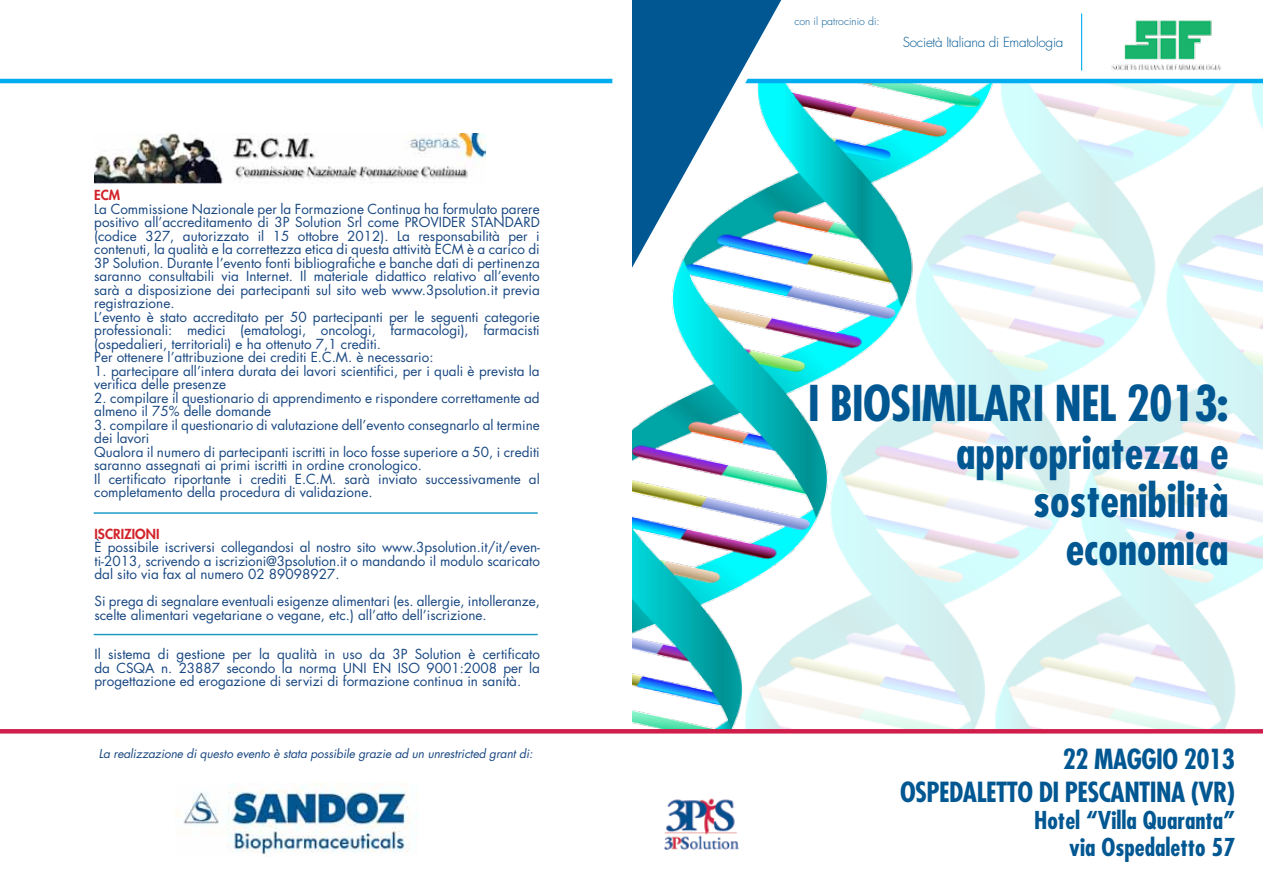
<style>
.page{position:relative;width:1263px;height:893px;background:#fff}
.page>*{position:absolute;margin:0;border:0;box-sizing:border-box;transform-origin:0 0}
.t1{font:700 condensed 48px "Futura LT";letter-spacing:-.02em;color:#005792}
.t2{font:700 condensed 45px/48px "Futura LT";color:#005792;text-align:right}
.t3{font:700 condensed 27px/33px "Futura LT";letter-spacing:-.02em;color:#005792;text-align:right}
.t4{font:700 condensed 24px/27px "Futura LT";color:#005792;text-align:right}
.t5{font:13.5px/13.5px "Futura LT";color:#184781}
.t6{font:300 13.5px "Futura LT";letter-spacing:-.02em;color:#005792}
.t7{font:800 13.5px "Futura LT";color:#d2232a}
.t8{font:italic 12px "Futura LT";letter-spacing:-.01em;color:#184781}
.t9{font:300 10.5px "Futura LT";color:#005792}
</style>
<div class="page">
<img style="left:632px;top:290px;width:97px;height:439px">
<img style="left:1242px;top:83px;width:21px;height:499px">
<img style="left:729px;top:83px;width:513px;height:646px">
<img style="left:176px;top:784px;width:242px;height:71px">
<img style="left:1105px;top:20px;width:121px;height:59px">
<hr style="left:539px;top:79px;width:724px;height:4px;background:#00aeef">
<svg style="left:631px;top:0;width:178px;height:290px"></svg>
<img style="left:94px;top:133px;width:392px;height:50px">
<hr style="left:94px;top:512px;width:444px;height:2px;background:#1e9bc3">
<hr style="left:94px;top:634px;width:444px;height:1px;background:#1e9bc3">
<div style="left:0;top:729px;width:1263px;height:5px;background:#d01d4a"></div>
<hr style="left:0;top:79px;width:612px;height:4px;background:#00aeef">
<img style="left:664px;top:798px;width:75px;height:52px">
<hr style="left:1081px;top:14px;width:1px;height:57px;background:#00aeef">
<p class="t7" style="left:94px;top:186px;width:27px">ECM</p>
<p class="t5" style="left:94px;top:202px;width:447px">La Commissione Nazionale per la Formazione Continua ha formulato parere positivo all’accreditamento di 3P Solution Srl come PROVIDER STANDARD (codice 327, autorizzato il 15 ottobre 2012). La responsabilità per i contenuti, la qualità e la correttezza etica di questa attività ECM è a carico di 3P Solution. Durante l’evento fonti bibliografiche e banche dati di pertinenza saranno consultabili via Internet. Il materiale didattico relativo all’evento sarà a disposizione dei partecipanti sul sito web www.3psolution.it previa registrazione.<br>L’evento è stato accreditato per 50 partecipanti per le seguenti categorie professionali: medici (ematologi, oncologi, farmacologi), farmacisti (ospedalieri, territoriali) e ha ottenuto 7,1 crediti.<br>Per ottenere l’attribuzione dei crediti E.C.M. è necessario:</p>
<p class="t5" style="left:94px;top:364px;width:447px">1. partecipare all’intera durata dei lavori scientifici, per i quali è prevista la verifica delle presenze</p>
<p class="t5" style="left:94px;top:391px;width:447px">2. compilare il questionario di apprendimento e rispondere correttamente ad almeno il 75% delle domande</p>
<p class="t5" style="left:94px;top:418px;width:447px">3. compilare il questionario di valutazione dell’evento consegnarlo al termine dei lavori<br>Qualora il numero di partecipanti iscritti in loco fosse superiore a 50, i crediti saranno assegnati ai primi iscritti in ordine cronologico.<br>Il certificato riportante i crediti E.C.M. sarà inviato successivamente al completamento della procedura di validazione.</p>
<p class="t7" style="left:95px;top:525px;width:65px">ISCRIZIONI</p>
<p class="t5" style="left:95px;top:541px;width:447px;text-align:justify">è possibile iscriversi collegandosi al nostro sito www.3psolution.it/it/even&shy;ti-2013, scrivendo a iscrizioni@3psolution.it o mandando il modulo scaricato dal sito via fax al numero 02 89098927.</p>
<p class="t5" style="left:95px;top:595px;width:447px">Si prega di segnalare eventuali esigenze alimentari (es. allergie, intolleranze, scelte alimentari vegetariane o vegane, etc.) all’atto dell’iscrizione.</p>
<p class="t5" style="left:94px;top:648px;width:447px;text-align:justify">Il sistema di gestione per la qualità in uso da 3P Solution è certificato da CSQA n. 23887 secondo la norma UNI EN ISO 9001:2008 per la progettazione ed erogazione di servizi di formazione continua in sanità.</p>
<p class="t8" style="left:99px;top:745px;width:436px">La realizzazione di questo evento è stata possibile grazie ad un unrestricted grant di:</p>
<p class="t9" style="left:794px;top:14px;width:87px">con il patrocinio di:</p>
<p class="t6" style="left:903px;top:34px;width:162px">Società Italiana di Ematologia</p>
<h1 class="t1" style="left:808px;top:374px;width:422px">I biosimilari nel 2013:</h1>
<h2 class="t2" style="left:956px;top:429px;width:274px">appropriatezza e sostenibilità economica</h2>
<h3 class="t3" style="left:900px;top:743px;width:337px">22 maggio 2013<br>OSPEDALETTO DI PESCANTINA (VR)</h3>
<h3 class="t4" style="left:1034px;top:807px;width:202px">Hotel “Villa Quaranta” via Ospedaletto 57</h3>
</div>
